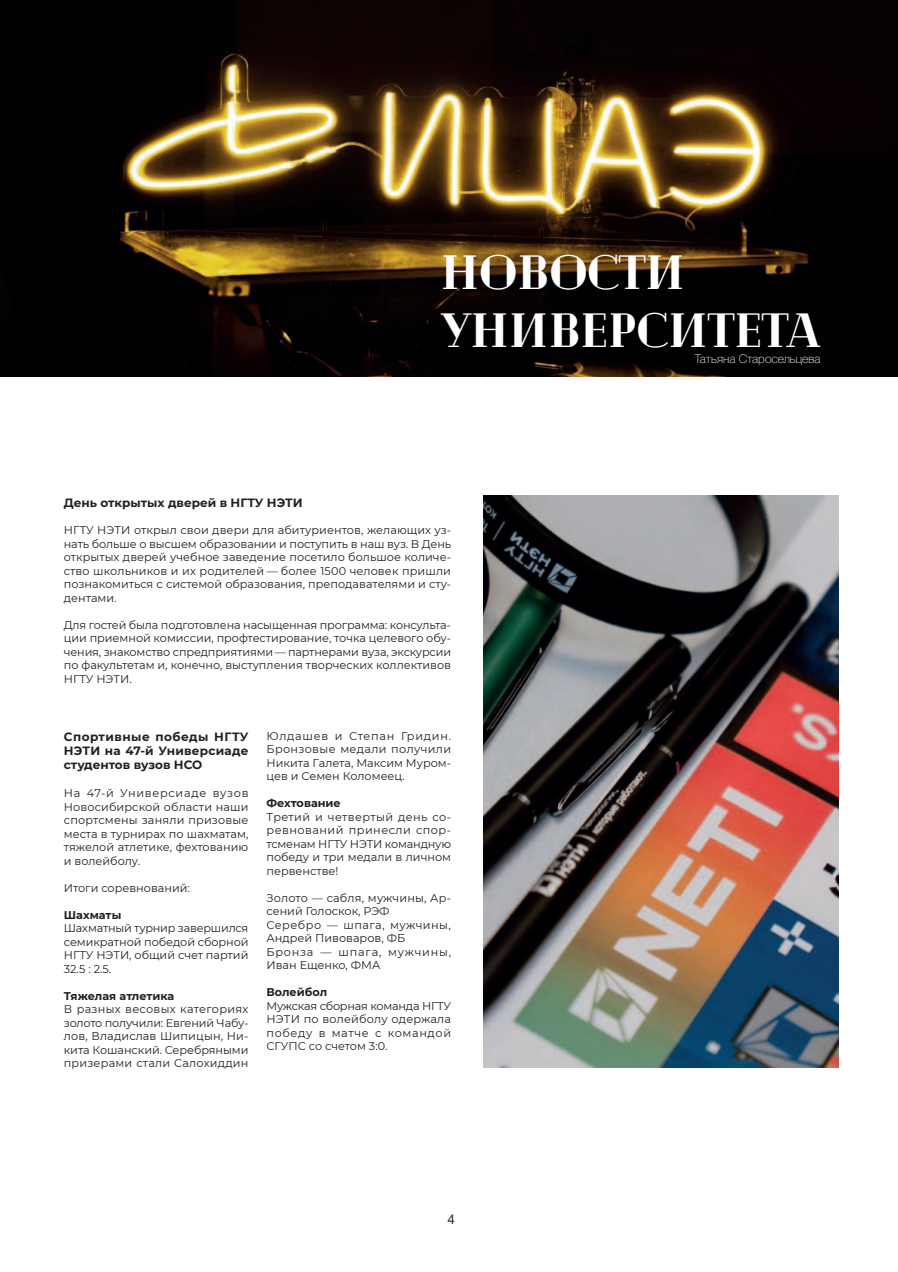
<style>
.page{position:relative;width:898px;height:1272px;background:#fff}
.page>*{position:absolute;margin:0;border:0;box-sizing:border-box;transform-origin:0 0}
.t1{font:900 48px/57.6px "Cheque";color:#fff}
.t2{font:13.5px "Helvetica Neue Cyr";color:#231f20}
.t3{font:700 12px/14.4px "Montserrat";color:#231f20;text-align:justify}
.t4{font:100 12px "Helvetica Neue Cyr";color:#fff}
.t5{font:11.25px/13.5px "Montserrat";color:#231f20;text-align:justify}
.t6{font:700 11.25px "Montserrat";color:#231f20}
</style>
<div class="page">
<img style="left:0;top:0;width:897px;height:377px">
<img style="left:483px;top:495px;width:355px;height:572px">
<h1 class="t1" style="left:440px;top:244px;width:382px">НОВОСТИ<br>УНИВЕРСИТЕТА</h1>
<p class="t3" style="left:64px;top:495px;width:240px">День открытых дверей в НГТУ НЭТИ</p>
<p class="t5" style="left:64px;top:523px;width:389px">НГТУ НЭТИ открыл свои двери для абитуриентов, желающих уз&shy;нать больше о высшем образовании и поступить в наш вуз. В День открытых дверей учебное заведение посетило большое количе&shy;ство школьников и их родителей — более 1500 человек пришли познакомиться с системой образования, преподавателями и сту&shy;дентами.</p>
<p class="t5" style="left:64px;top:617px;width:388px">Для гостей была подготовлена насыщенная программа: консульта&shy;ции приемной комиссии, профтестирование, точка целевого обу&shy;чения, знакомство спредприятиями — партнерами вуза, экскурсии по факультетам и, конечно, выступления творческих коллективов НГТУ НЭТИ.</p>
<p class="t3" style="left:64px;top:728px;width:186px">Спортивные победы НГТУ НЭТИ на 47-й Универсиаде студентов вузов НСО</p>
<p class="t5" style="left:64px;top:786px;width:186px">На 47-й Универсиаде вузов Новосибирской области наши спортсмены заняли призовые места в турнирах по шахматам, тяжелой атлетике, фехтованию и волейболу.</p>
<p class="t5" style="left:64px;top:880px;width:128px">Итоги соревнований:</p>
<p class="t6" style="left:64px;top:906px;width:59px">Шахматы</p>
<p class="t5" style="left:64px;top:921px;width:186px">Шахматный турнир завершился семикратной победой сборной НГТУ НЭТИ, общий счет партий 32.5 : 2.5.</p>
<p class="t6" style="left:64px;top:987px;width:112px">Тяжелая атлетика</p>
<p class="t5" style="left:64px;top:1002px;width:186px">В разных весовых категориях золото получили: Евгений Чабу&shy;лов, Владислав Шипицын, Ни&shy;кита Кошанский. Серебряными призерами стали Салохиддин</p>
<p class="t5" style="left:266px;top:728px;width:186px">Юлдашев и Степан Гридин.<br>Бронзовые медали получили Никита Галета, Максим Муром&shy;цев и Семен Коломеец.</p>
<p class="t6" style="left:266px;top:795px;width:76px">Фехтование</p>
<p class="t5" style="left:266px;top:809px;width:186px">Третий и четвертый день со&shy;ревнований принесли спор&shy;тсменам НГТУ НЭТИ командную победу и три медали в личном первенстве!</p>
<p class="t5" style="left:266px;top:890px;width:186px;text-align:left">Золото — сабля, мужчины, Ар&shy;сений Голоскок, РЭФ<br>Серебро — шпага, мужчины,<br>Андрей Пивоваров, ФБ<br>Бронза — шпага, мужчины,<br>Иван Ещенко, ФМА</p>
<p class="t6" style="left:266px;top:984px;width:62px">Волейбол</p>
<p class="t5" style="left:266px;top:998px;width:186px">Мужская сборная команда НГТУ НЭТИ по волейболу одержала победу в матче с командой СГУПС со счетом 3:0.</p>
<p class="t2" style="left:447px;top:1213px;width:9px">4</p>
<p class="t4" style="left:694px;top:354px;width:127px">Татьяна Старосельцева</p>
</div>
